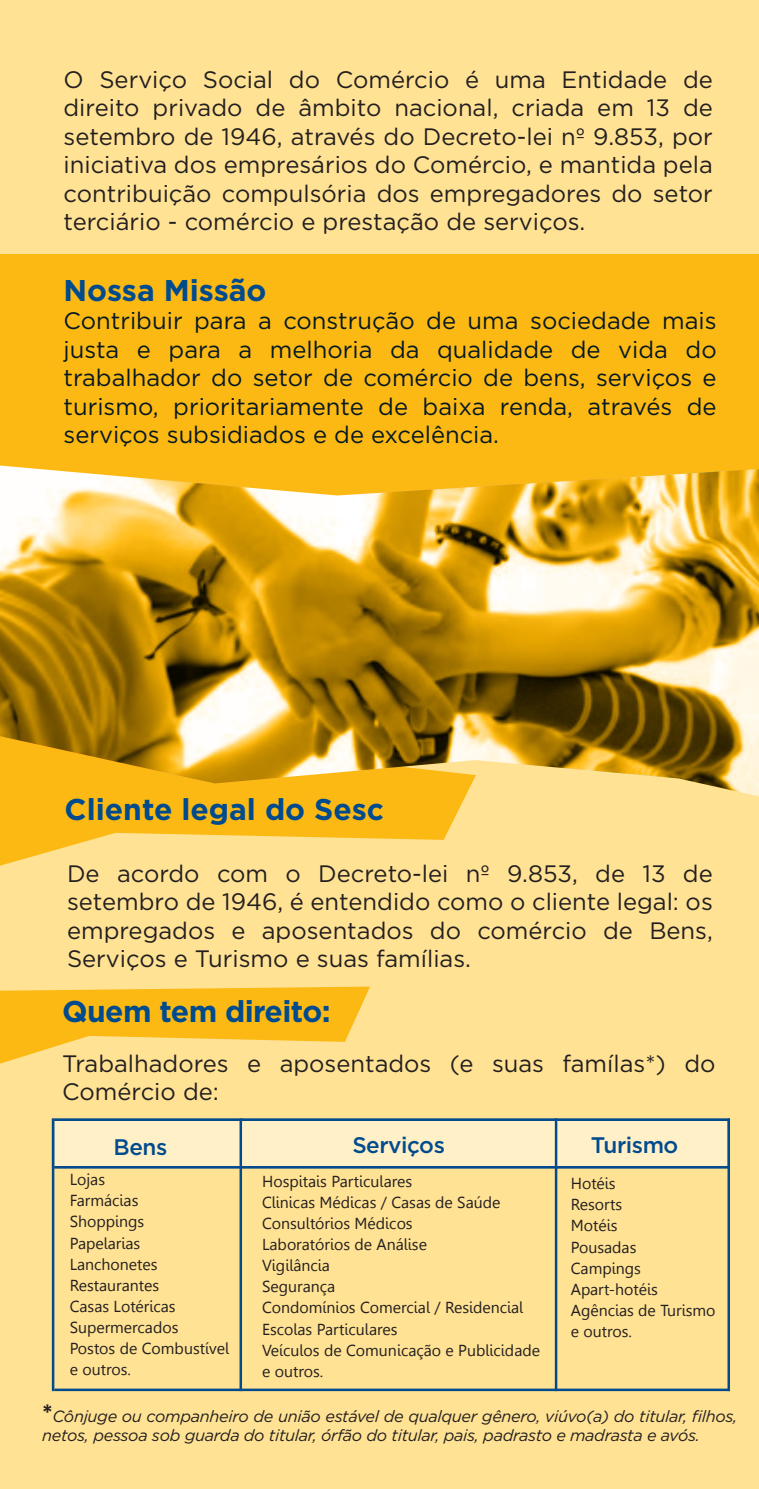
<style>
.page{position:relative;width:759px;height:1489px;background:#fff}
.page>*{position:absolute;margin:0;border:0;box-sizing:border-box;transform-origin:0 0}
.t1{font:700 30px "Gotham";color:#004b8e}
.t2{font:700 30px "Gotham";letter-spacing:-.02em;color:#004b8e}
.t3{font:23.75px/28.5px "Gotham";color:#231f20;text-align:justify}
.t4{font:23.75px/28.5px "Gotham";color:#061922;text-align:justify}
.t5{font:500 22.5px "Gotham";letter-spacing:-.02em;color:#004b8e}
.t6{font:italic 16.25px/18.5px "Gotham";letter-spacing:-.02em;color:#231f20}
.t7{font:16px/21px "Gisha";color:#231f20}
.s1{font-weight:700;font-style:normal;font-size:25px}
</style>
<div class="page">
<div style="left:0;top:0;width:758px;height:1488px;background:#ffe293"></div>
<div style="left:0;top:254px;width:758px;height:246px;background:#fdb913"></div>
<svg style="left:0;top:796px;width:466px;height:69px;fill:#fdb913"></svg>
<svg style="left:0;top:465px;width:758px;height:331px;background:#c99e33"></svg>
<svg style="left:0;top:986px;width:370px;height:77px"></svg>
<div style="left:52px;top:1118px;width:677px;height:50px;background:#fff0c8;border:2px solid #004b8e"></div>
<hr style="left:54px;top:1165px;width:675px;height:3px;background:#004b8e">
<hr style="left:727px;top:1118px;width:2px;height:272px;background:#004b8e">
<hr style="left:554px;top:1118px;width:3px;height:272px;background:#004b8e">
<hr style="left:239px;top:1118px;width:3px;height:272px;background:#004b8e">
<hr style="left:52px;top:1118px;width:2px;height:272px;background:#004b8e">
<hr style="left:54px;top:1388px;width:675px;height:2px;background:#004b8e">
<hr style="left:54px;top:1118px;width:675px;height:2px;background:#004b8e">
<p class="t3" style="left:63px;top:64px;width:650px">O Serviço Social do Comércio é uma Entidade de direito privado de âmbito nacional, criada em 13 de setembro de 1946, através do Decreto-lei nº 9.853, por iniciativa dos empresários do Comércio, e mantida pela contribuição compulsória dos empregadores do setor terciário - comércio e prestação de serviços.</p>
<p class="t1" style="left:63px;top:270px;width:204px">Nossa Missão</p>
<p class="t4" style="left:63px;top:306px;width:654px">Contribuir para a construção de uma sociedade mais justa e para a melhoria da qualidade de vida do trabalhador do setor de comércio de bens, serviços e turismo, prioritariamente de baixa renda, através de serviços subsidiados e de excelência.</p>
<p class="t1" style="left:65px;top:789px;width:321px">Cliente legal do Sesc</p>
<p class="t3" style="left:67px;top:858px;width:647px">De acordo com o Decreto-lei nº 9.853, de 13 de setembro de 1946, é entendido como o cliente legal: os empregados e aposentados do comércio de Bens, Serviços e Turismo e suas famílias.</p>
<p class="t2" style="left:62px;top:991px;width:270px">Quem tem direito:</p>
<p class="t3" style="left:62px;top:1048px;width:654px">Trabalhadores e aposentados (e suas famílas*) do<br>Comércio de:</p>
<p class="t5" style="left:114px;top:1131px;width:55px">Bens</p>
<p class="t5" style="left:352px;top:1130px;width:94px">Serviços</p>
<p class="t5" style="left:590px;top:1130px;width:89px">Turismo</p>
<p class="t7" style="left:70px;top:1169px;width:161px">Lojas<br>Farmácias<br>Shoppings<br>Papelarias<br>Lanchonetes<br>Restaurantes<br>Casas Lotéricas<br>Supermercados<br>Postos de Combustível e outros.</p>
<p class="t7" style="left:262px;top:1171px;width:279px">Hospitais Particulares<br>Clinicas Médicas / Casas de Saúde<br>Consultórios Médicos<br>Laboratórios de Análise<br>Vigilância<br>Segurança<br>Condomínios Comercial / Residencial<br>Escolas Particulares<br>Veículos de Comunicação e Publicidade e outros.</p>
<p class="t7" style="left:570px;top:1173px;width:146px">Hotéis<br>Resorts<br>Motéis<br>Pousadas<br>Campings<br>Apart-hotéis<br>Agências de Turismo e outros.</p>
<p class="t6" style="left:42px;top:1406px;width:696px"><span class="s1">*</span>Cônjuge ou companheiro de união estável de qualquer gênero, viúvo(a) do titular, filhos, netos, pessoa sob guarda do titular, órfão do titular, pais, padrasto e madrasta e avós.</p>
</div>
